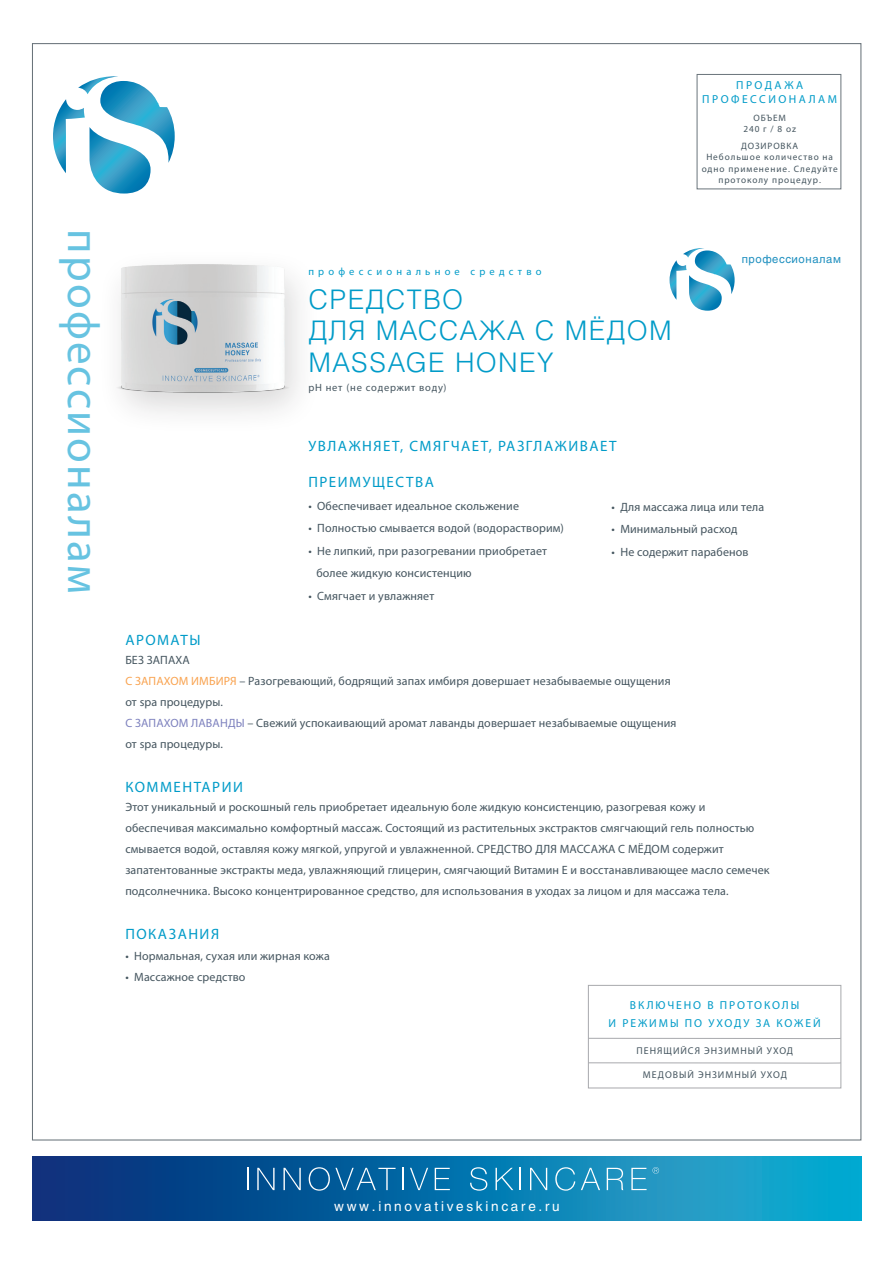
<style>
.page{position:relative;width:893px;height:1263px;background:#fff}
.page>*{position:absolute;margin:0;border:0;box-sizing:border-box;transform-origin:0 0}
.t1{font:45px "Myriad Pro";letter-spacing:.05em;color:#67c3e1}
.t2{font:300 27px/31.5px "Helios";letter-spacing:.05em;color:#009bc8}
.t3{font:15px "Myriad Pro";letter-spacing:.1em;color:#009bc8}
.t4{font:13.5px "Helios";letter-spacing:.2em;color:#fff}
.t5{font:12px/21px "Myriad Pro";letter-spacing:.01em;color:#45555f}
.t6{font:11.55px/18px "Myriad Pro";letter-spacing:.165em;color:#009bc8;text-align:center}
.t7{font:11.55px/14px "Myriad Pro";letter-spacing:.215em;color:#009bc8;text-align:center}
.t8{font:11.25px "Helios";letter-spacing:.05em;color:#1e8fbf}
.t9{font:10.5px "Myriad Pro";letter-spacing:.4em;color:#009bc8}
.t10{font:10.5px "Myriad Pro";letter-spacing:.07em;color:#45555f}
.t11{font:9.9px "Myriad Pro";letter-spacing:.1em;color:#45555f}
.t12{font:9.3px/11.1px "Myriad Pro";letter-spacing:.1em;color:#45555f;text-align:center}
.s1{color:#f9a350}
.s2{color:#7d81be}
</style>
<div class="page">
<div style="left:97px;top:247px;width:224px;height:189px;background:#231f20;opacity:.17"></div>
<img style="left:100px;top:255px;width:204px;height:145px">
<svg style="left:53px;top:76px;width:122px;height:118px"></svg>
<svg style="left:32px;top:1157px;width:829px;height:63px;background:#0c6fa8"></svg>
<svg style="left:247px;top:1168px;width:1px;height:22px"></svg>
<svg style="left:257px;top:1168px;width:18px;height:22px"></svg>
<svg style="left:283px;top:1168px;width:18px;height:22px"></svg>
<svg style="left:309px;top:1167px;width:87px;height:24px;background:#2071a7"></svg>
<svg style="left:402px;top:1168px;width:1px;height:22px"></svg>
<svg style="left:410px;top:1168px;width:18px;height:22px"></svg>
<svg style="left:435px;top:1168px;width:15px;height:22px"></svg>
<svg style="left:470px;top:1167px;width:17px;height:24px"></svg>
<svg style="left:496px;top:1168px;width:17px;height:22px"></svg>
<svg style="left:520px;top:1168px;width:1px;height:22px"></svg>
<svg style="left:530px;top:1168px;width:17px;height:22px"></svg>
<svg style="left:555px;top:1167px;width:20px;height:24px"></svg>
<svg style="left:581px;top:1168px;width:19px;height:22px"></svg>
<svg style="left:607px;top:1168px;width:16px;height:22px"></svg>
<svg style="left:631px;top:1167px;width:28px;height:23px"></svg>
<div style="left:697px;top:74px;width:144px;height:115px;border:1px solid #6a747b"></div>
<div style="left:588px;top:985px;width:253px;height:103px;border:1px solid #a8a9ad"></div>
<svg style="left:588px;top:1037px;width:254px;height:26px"></svg>
<svg style="left:669px;top:248px;width:66px;height:63px"></svg>
<h1 class="t1" style="left:111px;top:229px;width:366px;rotate:90deg">профессионалам</h1>
<p class="t9" style="left:308px;top:265px;width:235px">профессиональное средство</p>
<h2 class="t2" style="left:308px;top:283px;width:365px">СРЕДСТВО<br>ДЛЯ МАССАЖА С МЁДОМ<br>MASSAGE HONEY</h2>
<p class="t10" style="left:308px;top:381px;width:140px">pH нет (не содержит воду)</p>
<p class="t7" style="left:702px;top:78px;width:136px">ПРОДАЖА<br>ПРОФЕССИОНАЛАМ</p>
<p class="t12" style="left:743px;top:112px;width:54px">ОБЪЕМ<br>240 г / 8 oz</p>
<p class="t12" style="left:702px;top:141px;width:138px">ДОЗИРОВКА<br>Небольшое количество на одно применение. Следуйте протоколу процедур.</p>
<p class="t8" style="left:742px;top:253px;width:101px">профессионалам</p>
<p class="t3" style="left:308px;top:437px;width:310px">УВЛАЖНЯЕТ, СМЯГЧАЕТ, РАЗГЛАЖИВАЕТ</p>
<p class="t3" style="left:308px;top:473px;width:127px">ПРЕИМУЩЕСТВА</p>
<p class="t5" style="left:308px;top:495px;width:212px">• Обеспечивает идеальное скольжение</p>
<p class="t5" style="left:308px;top:518px;width:257px">• Полностью смывается водой (водорастворим)</p>
<p class="t5" style="left:316px;top:539px;width:232px;line-height:22.5px;text-indent:-8px">• Не липкий, при разогревании приобретает более жидкую консистенцию</p>
<p class="t5" style="left:308px;top:585px;width:127px">• Смягчает и увлажняет</p>
<p class="t5" style="left:612px;top:496px;width:154px">• Для массажа лица или тела</p>
<p class="t5" style="left:612px;top:518px;width:128px">• Минимальный расход</p>
<p class="t5" style="left:612px;top:541px;width:138px">• Не содержит парабенов</p>
<p class="t3" style="left:125px;top:630px;width:77px">АРОМАТЫ</p>
<p class="t5" style="left:125px;top:649px;width:553px">БЕЗ ЗАПАХА<br><span class="s1">С ЗАПАХОМ ИМБИРЯ</span> – Разогревающий, бодрящий запах имбиря довершает незабываемые ощущения от spa процедуры.<br><span class="s2">С ЗАПАХОМ ЛАВАНДЫ</span> – Свежий успокаивающий аромат лаванды довершает незабываемые ощущения от spa процедуры.</p>
<p class="t3" style="left:125px;top:777px;width:119px">КОММЕНТАРИИ</p>
<p class="t5" style="left:125px;top:796px;width:646px">Этот уникальный и роскошный гель приобретает идеальную боле жидкую консистенцию, разогревая кожу и обеспечивая максимально комфортный массаж. Состоящий из растительных экстрактов смягчающий гель полностью смывается водой, оставляя кожу мягкой, упругой и увлажненной. СРЕДСТВО ДЛЯ МАССАЖА С МЁДОМ содержит запатентованные экстракты меда, увлажняющий глицерин, смягчающий Витамин Е и восстанавливающее масло семечек подсолнечника. Высоко концентрированное средство, для использования в уходах за лицом и для массажа тела.</p>
<p class="t3" style="left:125px;top:924px;width:95px">ПОКАЗАНИЯ</p>
<p class="t5" style="left:125px;top:945px;width:206px">• Нормальная, сухая или жирная кожа</p>
<p class="t5" style="left:125px;top:966px;width:122px">• Массажное средство</p>
<p class="t6" style="left:609px;top:996px;width:214px">ВКЛЮЧЕНО В ПРОТОКОЛЫ<br>И РЕЖИМЫ ПО УХОДУ ЗА КОЖЕЙ</p>
<p class="t11" style="left:637px;top:1045px;width:158px">ПЕНЯЩИЙСЯ ЭНЗИМНЫЙ УХОД</p>
<p class="t11" style="left:643px;top:1069px;width:146px">МЕДОВЫЙ ЭНЗИМНЫЙ УХОД</p>
<p class="t4" style="left:334px;top:1198px;width:227px">www.innovativeskincare.ru</p>
</div>
